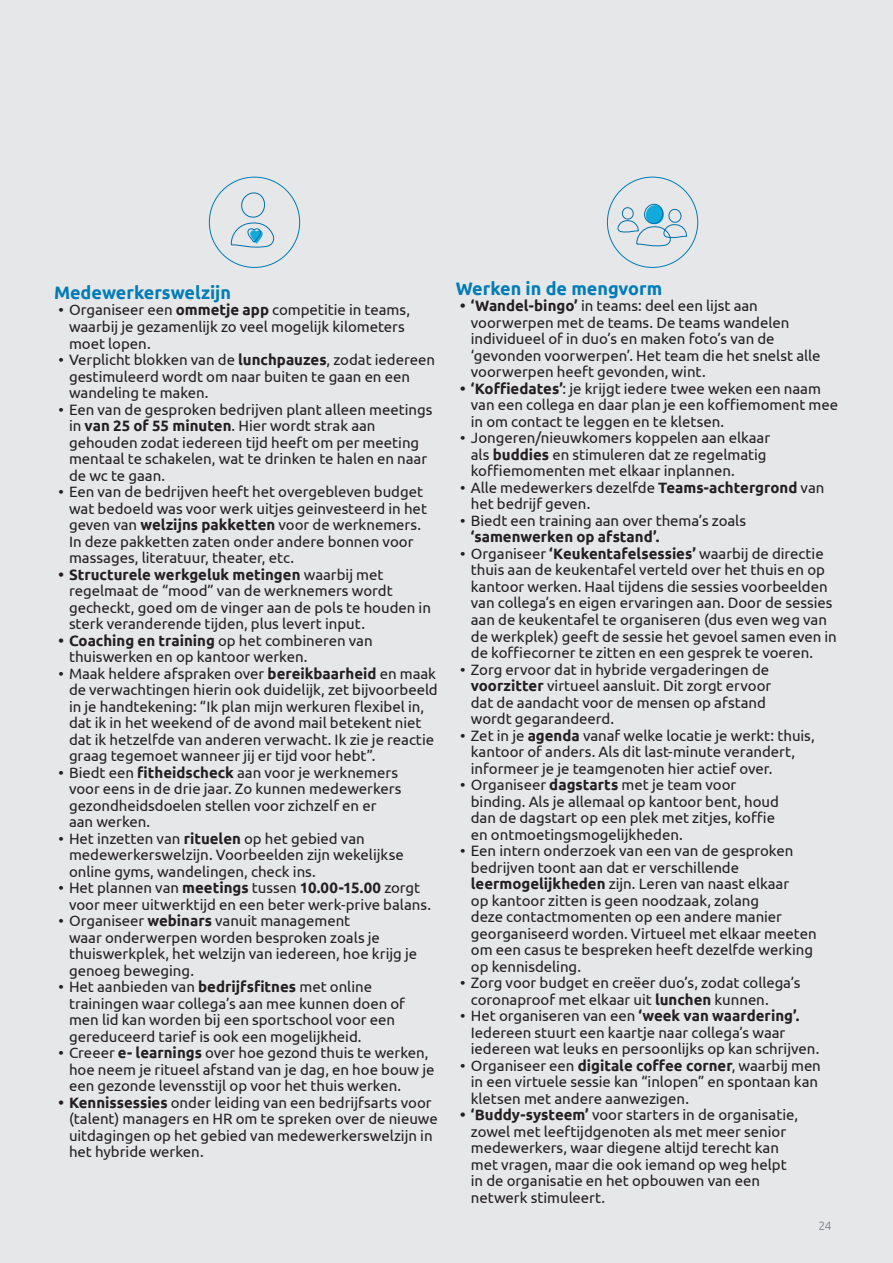
<style>
.page{position:relative;width:893px;height:1263px;background:#e6e7e9}
.page>*{position:absolute;margin:0;border:0;box-sizing:border-box;transform-origin:0 0}
.t1{font:700 18px "Ubuntu";color:#007cb6}
.t2{font:15px/16.5px "Ubuntu";letter-spacing:-.005em;color:#231f20}
.footer-leftNumber{font:300 12px "Ubuntu";color:#76787b}
.s1{font-weight:700}
</style>
<div class="page">
<div style="left:241px;top:192px;width:24px;height:26px;border:1px solid #0070ac;border-radius:50%"></div>
<svg style="left:231px;top:222px;width:44px;height:26px"></svg>
<div style="left:644px;top:204px;width:19px;height:20px;border:1px solid #0070ac;border-radius:50%"></div>
<svg style="left:617px;top:207px;width:70px;height:40px"></svg>
<p class="t1" style="left:54px;top:282px;width:179px">Medewerkerswelzijn</p>
<p class="t2" style="left:69px;top:301px;width:343px;text-indent:-11px">• Organiseer een <span class="s1">ommetje app</span> competitie in teams, waarbij je gezamenlijk zo veel mogelijk kilometers moet lopen.</p>
<p class="t2" style="left:69px;top:351px;width:368px;text-indent:-11px">• Verplicht blokken van de <span class="s1">lunchpauzes</span>, zodat iedereen gestimuleerd wordt om naar buiten te gaan en een wandeling te maken.</p>
<p class="t2" style="left:69px;top:400px;width:365px;text-indent:-11px">• Een van de gesproken bedrijven plant alleen meetings in <span class="s1">van 25 of 55 minuten</span>. Hier wordt strak aan gehouden zodat iedereen tijd heeft om per meeting mentaal te schakelen, wat te drinken te halen en naar de wc te gaan.</p>
<p class="t2" style="left:69px;top:483px;width:360px;text-indent:-11px">• Een van de bedrijven heeft het overgebleven budget wat bedoeld was voor werk uitjes geinvesteerd in het geven van <span class="s1">welzijns pakketten</span> voor de werknemers.<br>In deze pakketten zaten onder andere bonnen voor massages, literatuur, theater, etc.</p>
<p class="t2" style="left:69px;top:565px;width:363px;text-indent:-11px"><span class="s1">• Structurele werkgeluk metingen</span> waarbij met regelmaat de “mood” van de werknemers wordt gecheckt, goed om de vinger aan de pols te houden in sterk veranderende tijden, plus levert input.</p>
<p class="t2" style="left:69px;top:631px;width:305px;text-indent:-11px"><span class="s1">• Coaching en training</span> op het combineren van thuiswerken en op kantoor werken.</p>
<p class="t2" style="left:69px;top:664px;width:370px;text-indent:-11px">• Maak heldere afspraken over <span class="s1">bereikbaarheid</span> en maak de verwachtingen hierin ook duidelijk, zet bijvoorbeeld in je handtekening: “Ik plan mijn werkuren flexibel in, dat ik in het weekend of de avond mail betekent niet dat ik hetzelfde van anderen verwacht. Ik zie je reactie graag tegemoet wanneer jij er tijd voor hebt”.</p>
<p class="t2" style="left:69px;top:763px;width:334px;text-indent:-11px">• Biedt een <span class="s1">fitheidscheck</span> aan voor je werknemers voor eens in de drie jaar. Zo kunnen medewerkers gezondheidsdoelen stellen voor zichzelf en er aan werken.</p>
<p class="t2" style="left:69px;top:829px;width:336px;text-indent:-11px">• Het inzetten van <span class="s1">rituelen</span> op het gebied van medewerkerswelzijn. Voorbeelden zijn wekelijkse online gyms, wandelingen, check ins.</p>
<p class="t2" style="left:69px;top:879px;width:364px;text-indent:-11px">• Het plannen van <span class="s1">meetings</span> tussen <span class="s1">10.00-15.00</span> zorgt voor meer uitwerktijd en een beter werk-prive balans.</p>
<p class="t2" style="left:69px;top:912px;width:350px;text-indent:-11px">• Organiseer <span class="s1">webinars</span> vanuit management<br>waar onderwerpen worden besproken zoals je thuiswerkplek, het welzijn van iedereen, hoe krijg je genoeg beweging.</p>
<p class="t2" style="left:69px;top:978px;width:338px;text-indent:-11px">• Het aanbieden van <span class="s1">bedrijfsfitnes</span> met online trainingen waar collega’s aan mee kunnen doen of men lid kan worden bij een sportschool voor een gereduceerd tarief is ook een mogelijkheid.</p>
<p class="t2" style="left:69px;top:1044px;width:367px;text-indent:-11px">• Creeer <span class="s1">e- learnings</span> over hoe gezond thuis te werken, hoe neem je ritueel afstand van je dag, en hoe bouw je een gezonde levensstijl op voor het thuis werken.</p>
<p class="t2" style="left:69px;top:1093px;width:370px;text-indent:-11px"><span class="s1">• Kennissessies</span> onder leiding van een bedrijfsarts voor (talent) managers en HR om te spreken over de nieuwe uitdagingen op het gebied van medewerkerswelzijn in het hybride werken.</p>
<p class="t1" style="left:456px;top:278px;width:208px">Werken in de mengvorm</p>
<p class="t2" style="left:471px;top:297px;width:351px;text-indent:-11px"><span class="s1">• ‘Wandel-bingo’</span> in teams: deel een lijst aan voorwerpen met de teams. De teams wandelen individueel of in duo’s en maken foto’s van de ‘gevonden voorwerpen’. Het team die het snelst alle voorwerpen heeft gevonden, wint.</p>
<p class="t2" style="left:471px;top:380px;width:369px;text-indent:-11px"><span class="s1">• ‘Koffiedates’</span>: je krijgt iedere twee weken een naam van een collega en daar plan je een koffiemoment mee in om contact te leggen en te kletsen.</p>
<p class="t2" style="left:471px;top:429px;width:301px;text-indent:-11px">• Jongeren/nieuwkomers koppelen aan elkaar als <span class="s1">buddies</span> en stimuleren dat ze regelmatig koffiemomenten met elkaar inplannen.</p>
<p class="t2" style="left:471px;top:479px;width:355px;text-indent:-11px">• Alle medewerkers dezelfde <span class="s1">Teams-achtergrond</span> van het bedrijf geven.</p>
<p class="t2" style="left:471px;top:512px;width:277px;text-indent:-11px">• Biedt een training aan over thema’s zoals <span class="s1">‘samenwerken op afstand’.</span></p>
<p class="t2" style="left:471px;top:545px;width:367px;text-indent:-11px">• Organiseer <span class="s1">‘Keukentafelsessies’</span> waarbij de directie thuis aan de keukentafel verteld over het thuis en op kantoor werken. Haal tijdens die sessies voorbeelden van collega’s en eigen ervaringen aan. Door de sessies aan de keukentafel te organiseren (dus even weg van de werkplek) geeft de sessie het gevoel samen even in de koffiecorner te zitten en een gesprek te voeren.</p>
<p class="t2" style="left:471px;top:660px;width:302px;text-indent:-11px">• Zorg ervoor dat in hybride vergaderingen de <span class="s1">voorzitter</span> virtueel aansluit. Dit zorgt ervoor dat de aandacht voor de mensen op afstand wordt gegarandeerd.</p>
<p class="t2" style="left:471px;top:726px;width:345px;text-indent:-11px">• Zet in je <span class="s1">agenda</span> vanaf welke locatie je werkt: thuis, kantoor of anders. Als dit last-minute verandert, informeer je je teamgenoten hier actief over.</p>
<p class="t2" style="left:471px;top:776px;width:310px;text-indent:-11px">• Organiseer <span class="s1">dagstarts</span> met je team voor binding. Als je allemaal op kantoor bent, houd dan de dagstart op een plek met zitjes, koffie en ontmoetingsmogelijkheden.</p>
<p class="t2" style="left:471px;top:842px;width:347px;text-indent:-11px">• Een intern onderzoek van een van de gesproken bedrijven toont aan dat er verschillende <span class="s1">leermogelijkheden</span> zijn. Leren van naast elkaar<br>op kantoor zitten is geen noodzaak, zolang<br>deze contactmomenten op een andere manier georganiseerd worden. Virtueel met elkaar meeten om een casus te bespreken heeft dezelfde werking op kennisdeling.</p>
<p class="t2" style="left:471px;top:974px;width:331px;text-indent:-11px">• Zorg voor budget en creëer duo’s, zodat collega’s coronaproof met elkaar uit <span class="s1">lunchen</span> kunnen.</p>
<p class="t2" style="left:471px;top:1007px;width:350px;text-indent:-11px">• Het organiseren van een <span class="s1">‘week van waardering’.<br></span>Iedereen stuurt een kaartje naar collega’s waar iedereen wat leuks en persoonlijks op kan schrijven.</p>
<p class="t2" style="left:471px;top:1056px;width:352px;text-indent:-11px">• Organiseer een <span class="s1">digitale coffee corner</span>, waarbij men in een virtuele sessie kan “inlopen” en spontaan kan kletsen met andere aanwezigen.</p>
<p class="t2" style="left:471px;top:1106px;width:329px;text-indent:-11px"><span class="s1">• ‘Buddy-systeem’</span> voor starters in de organisatie, zowel met leeftijdgenoten als met meer senior medewerkers, waar diegene altijd terecht kan met vragen, maar die ook iemand op weg helpt in de organisatie en het opbouwen van een netwerk stimuleert.</p>
<p class="footer-leftNumber" style="left:819px;top:1219px;width:14px">24</p>
</div>
